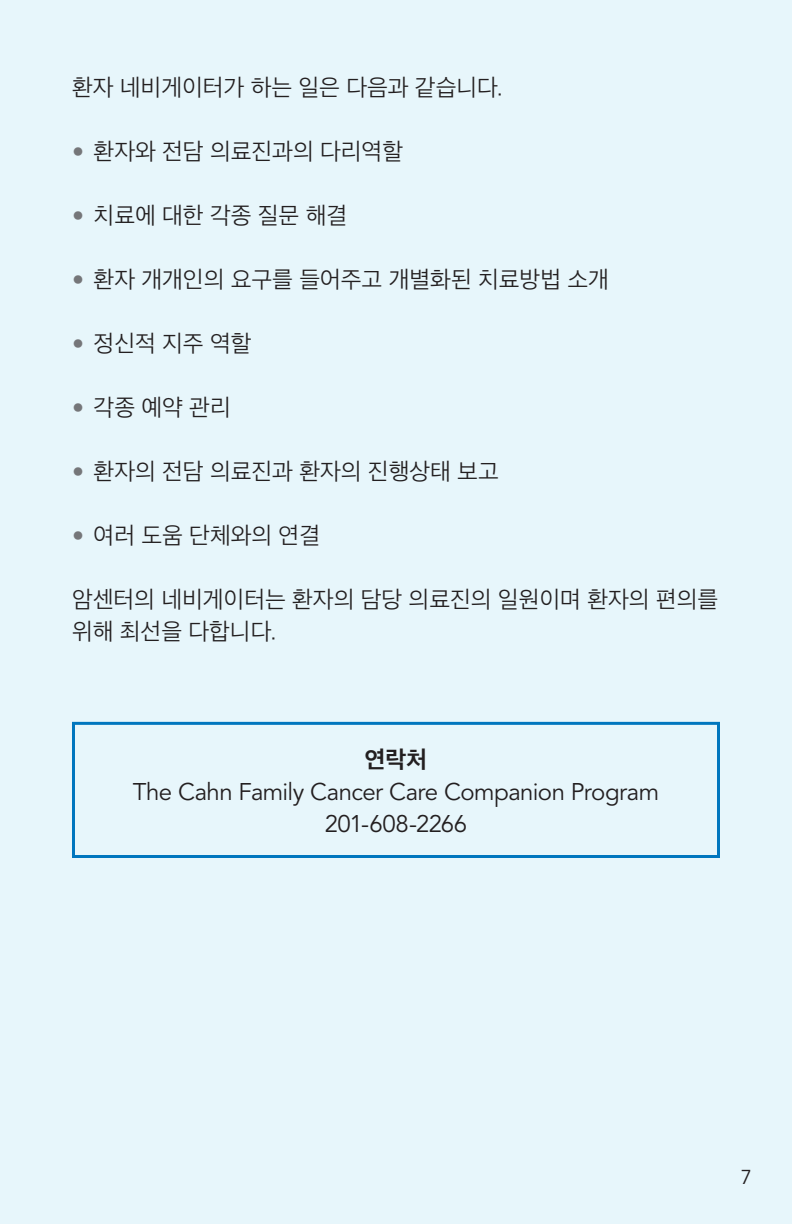
<style>
.page{position:relative;width:792px;height:1224px;background:#e7f6fb}
.page>*{position:absolute;margin:0;border:0;box-sizing:border-box;transform-origin:0 0}
.Body_KO{font:300 24px/32px "Apple SD Gothic Neo";color:#231f20}
.Body_KO_centered{font:24px "Avenir LT Std";letter-spacing:-.025em;color:#231f20}
.H3_KO_centered{font:700 24px "Apple SD Gothic Neo";color:#231f20}
.t1{font:20px "Avenir LT Std";color:#231f20}
.s1{font-family:"Avenir LT Std";font-weight:400;color:#757679}
</style>
<div class="page">
<div style="left:72px;top:722px;width:648px;height:136px;border:3px solid #0076be"></div>
<p class="Body_KO" style="left:72px;top:73px;width:433px">환자 네비게이터가 하는 일은 다음과 같습니다.</p>
<p class="Body_KO" style="left:72px;top:137px;width:333px"><span class="s1">•</span> 환자와 전담 의료진과의 다리역할</p>
<p class="Body_KO" style="left:72px;top:201px;width:277px"><span class="s1">•</span> 치료에 대한 각종 질문 해결</p>
<p class="Body_KO" style="left:72px;top:265px;width:538px"><span class="s1">•</span> 환자 개개인의 요구를 들어주고 개별화된 치료방법 소개</p>
<p class="Body_KO" style="left:72px;top:329px;width:181px"><span class="s1">•</span> 정신적 지주 역할</p>
<p class="Body_KO" style="left:72px;top:393px;width:160px"><span class="s1">•</span> 각종 예약 관리</p>
<p class="Body_KO" style="left:72px;top:457px;width:428px"><span class="s1">•</span> 환자의 전담 의료진과 환자의 진행상태 보고</p>
<p class="Body_KO" style="left:72px;top:521px;width:250px"><span class="s1">•</span> 여러 도움 단체와의 연결</p>
<p class="Body_KO" style="left:72px;top:585px;width:648px">암센터의 네비게이터는 환자의 담당 의료진의 일원이며 환자의 편의를 위해 최선을 다합니다.</p>
<p class="H3_KO_centered" style="left:365px;top:746px;width:64px">연락처</p>
<p class="Body_KO_centered" style="left:133px;top:778px;width:528px">The Cahn Family Cancer Care Companion Program</p>
<p class="Body_KO_centered" style="left:325px;top:810px;width:144px">201-608-2266</p>
<p class="t1" style="left:741px;top:1166px;width:13px">7</p>
</div>
